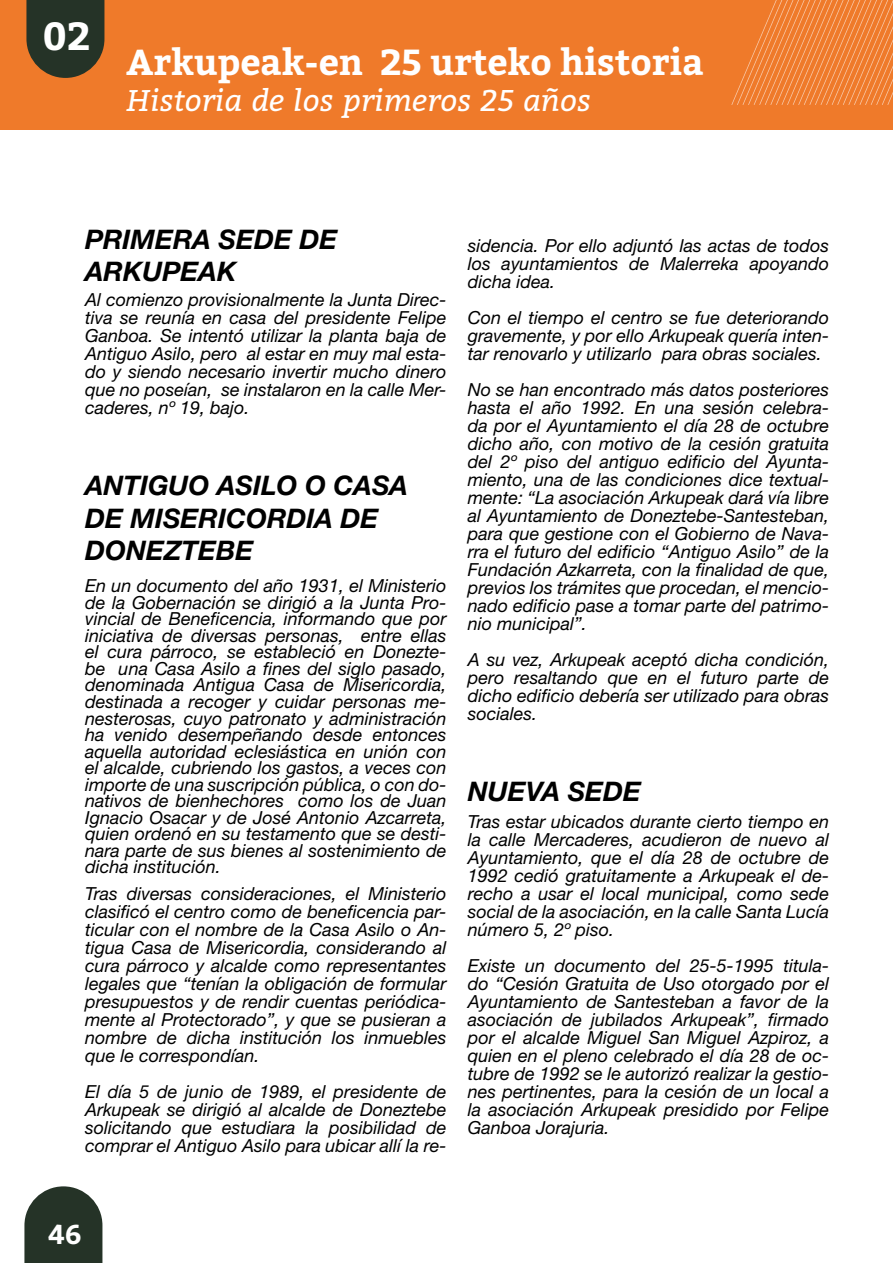
<style>
.page{position:relative;width:893px;height:1263px;background:#fff}
.page>*{position:absolute;margin:0;border:0;box-sizing:border-box;transform-origin:0 0}
.t1{font:700 39px "Bitter";color:#fff}
.t2{font:700 36px "Bitter";color:#fff}
.t3{font:italic 30px "Bitter";color:#fff}
.t4{font:italic 700 27px/32.4px "Helvetica Neue";color:#000}
.t5{font:700 27px "Bitter";color:#fff}
.t6{font:italic 18px/18px "Helvetica Neue";color:#000;text-align:justify}
</style>
<div class="page">
<div style="left:0;top:0;width:893px;height:130px;background:#ef7a2a"></div>
<svg style="left:26px;top:0;width:78px;height:78px"></svg>
<svg style="left:731px;top:0;width:162px;height:105px"></svg>
<svg style="left:24px;top:1186px;width:78px;height:77px"></svg>
<h1 class="t1" style="left:42px;top:13px;width:50px">02</h1>
<h2 class="t2" style="left:126px;top:40px;width:579px">Arkupeak-en 25 urteko historia</h2>
<h3 class="t3" style="left:126px;top:78px;width:467px">Historia de los primeros 25 años</h3>
<h3 class="t4" style="left:85px;top:222px;width:254px">PRIMERA SEDE DE<br>ARKUPEAK</h3>
<p class="t6" style="left:85px;top:290px;width:363px">Al comienzo provisionalmente la Junta Direc&shy;tiva se reunía en casa del presidente Felipe Ganboa. Se intentó utilizar la planta baja de Antiguo Asilo, pero al estar en muy mal esta&shy;do y siendo necesario invertir mucho dinero que no poseían, se instalaron en la calle Mer&shy;caderes, nº 19, bajo.</p>
<h3 class="t4" style="left:85px;top:469px;width:325px">ANTIGUO ASILO O CASA<br>DE MISERICORDIA DE<br>DONEZTEBE</h3>
<p class="t6" style="left:85px;top:577px;width:363px;line-height:16.5px">En un documento del año 1931, el Ministerio de la Gobernación se dirigió a la Junta Pro&shy;vincial de Beneficencia, informando que por iniciativa de diversas personas, entre ellas el cura párroco, se estableció en Donezte&shy;be una Casa Asilo a fines del siglo pasado, denominada Antigua Casa de Misericordia, destinada a recoger y cuidar personas me&shy;nesterosas, cuyo patronato y administración ha venido desempeñando desde entonces aquella autoridad eclesiástica en unión con el alcalde, cubriendo los gastos, a veces con importe de una suscripción pública, o con do&shy;nativos de bienhechores como los de Juan Ignacio Osacar y de José Antonio Azcarreta, quien ordenó en su testamento que se desti&shy;nara parte de sus bienes al sostenimiento de dicha institución.</p>
<p class="t6" style="left:85px;top:884px;width:363px">Tras diversas consideraciones, el Ministerio clasificó el centro como de beneficencia par&shy;ticular con el nombre de la Casa Asilo o An&shy;tigua Casa de Misericordia, considerando al cura párroco y alcalde como representantes legales que “tenían la obligación de formular presupuestos y de rendir cuentas periódica&shy;mente al Protectorado”, y que se pusieran a nombre de dicha institución los inmuebles que le correspondían.</p>
<p class="t6" style="left:85px;top:1082px;width:363px">El día 5 de junio de 1989, el presidente de Arkupeak se dirigió al alcalde de Doneztebe solicitando que estudiara la posibilidad de comprar el Antiguo Asilo para ubicar allí la re-</p>
<p class="t6" style="left:468px;top:236px;width:363px">sidencia. Por ello adjuntó las actas de todos los ayuntamientos de Malerreka apoyando dicha idea.</p>
<p class="t6" style="left:468px;top:308px;width:363px">Con el tiempo el centro se fue deteriorando gravemente, y por ello Arkupeak quería inten&shy;tar renovarlo y utilizarlo para obras sociales.</p>
<p class="t6" style="left:468px;top:380px;width:363px">No se han encontrado más datos posteriores hasta el año 1992. En una sesión celebra&shy;da por el Ayuntamiento el día 28 de octubre dicho año, con motivo de la cesión gratuita del 2º piso del antiguo edificio del Ayunta&shy;miento, una de las condiciones dice textual&shy;mente: “La asociación Arkupeak dará vía libre al Ayuntamiento de Doneztebe-Santesteban, para que gestione con el Gobierno de Nava&shy;rra el futuro del edificio “Antiguo Asilo” de la Fundación Azkarreta, con la finalidad de que, previos los trámites que procedan, el mencio&shy;nado edificio pase a tomar parte del patrimo&shy;nio municipal”.</p>
<p class="t6" style="left:468px;top:650px;width:363px">A su vez, Arkupeak aceptó dicha condición, pero resaltando que en el futuro parte de dicho edificio debería ser utilizado para obras sociales.</p>
<h3 class="t4" style="left:468px;top:775px;width:175px">NUEVA SEDE</h3>
<p class="t6" style="left:468px;top:812px;width:363px">Tras estar ubicados durante cierto tiempo en la calle Mercaderes, acudieron de nuevo al Ayuntamiento, que el día 28 de octubre de 1992 cedió gratuitamente a Arkupeak el de&shy;recho a usar el local municipal, como sede social de la asociación, en la calle Santa Lucía número 5, 2º piso.</p>
<p class="t6" style="left:468px;top:956px;width:363px">Existe un documento del 25-5-1995 titula&shy;do “Cesión Gratuita de Uso otorgado por el Ayuntamiento de Santesteban a favor de la asociación de jubilados Arkupeak”, firmado por el alcalde Miguel San Miguel Azpiroz, a quien en el pleno celebrado el día 28 de oc&shy;tubre de 1992 se le autorizó realizar la gestio&shy;nes pertinentes, para la cesión de un local a la asociación Arkupeak presidido por Felipe Ganboa Jorajuria.</p>
<h3 class="t5" style="left:48px;top:1218px;width:35px">46</h3>
</div>
